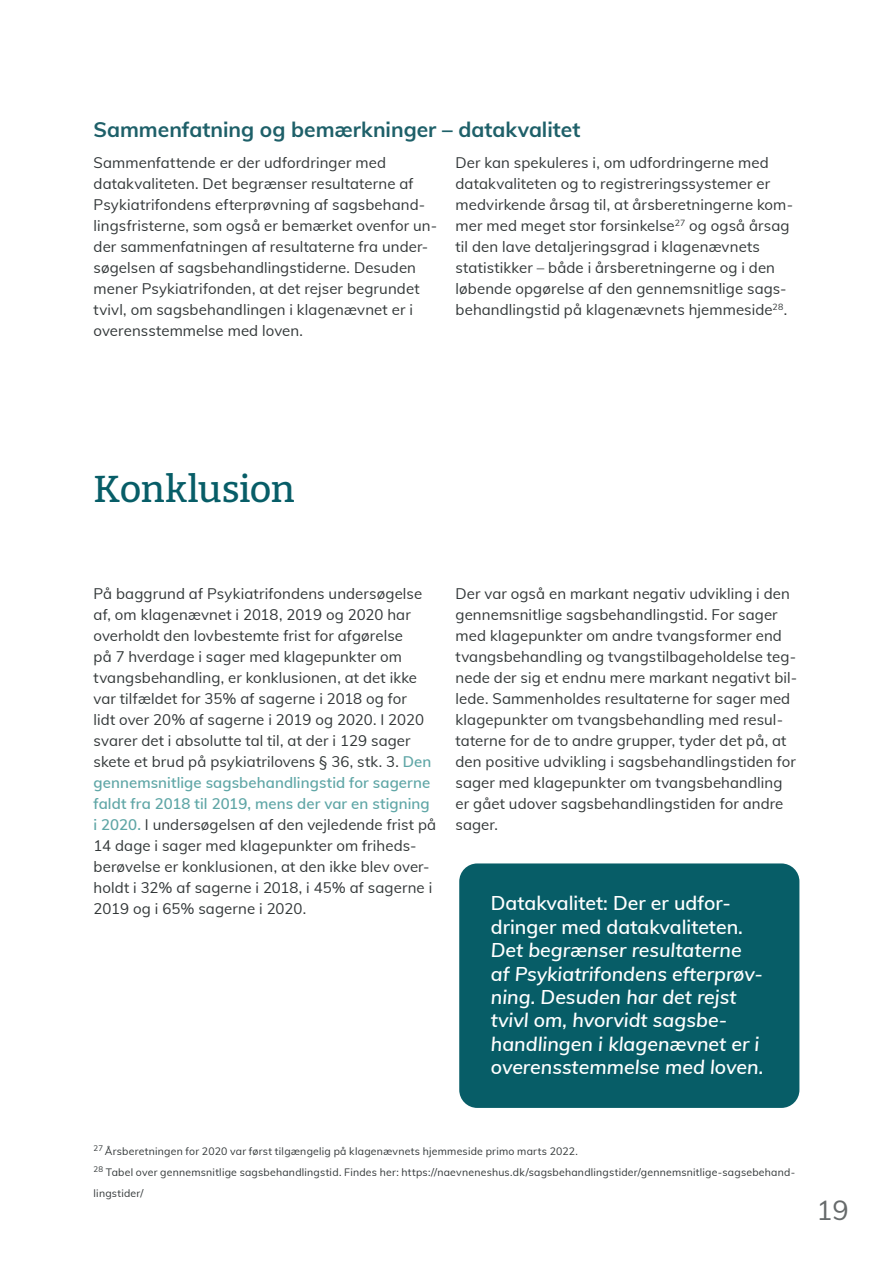
<style>
.page{position:relative;width:893px;height:1263px;background:#fff}
.page>*{position:absolute;margin:0;border:0;box-sizing:border-box;transform-origin:0 0}
._1_Rubrik_afsnit{font:100 37.5px "Bitter";letter-spacing:-.01em;color:#075d67}
.t1{font:27px "Muli";color:#666a6b}
._3_Brød{font:700 21px "Muli";color:#1e6069}
.Markerede_bokse{font:italic 600 19.5px/23.4px "Muli";color:#fff}
._3_Brød-2{font:15px/21px "Muli";letter-spacing:.005em;color:#323738}
.Fodnoter{font:10.5px/21px "Muli";letter-spacing:.02em;color:#323738}
.s1{font-weight:600;color:#5fa6a6}
.s2{font-style:normal}
</style>
<div class="page">
<div style="left:459px;top:863px;width:340px;height:245px;background:#075d67;border-radius:18px"></div>
<p class="_3_Brød" style="left:94px;top:114px;width:488px">Sammenfatning og bemærkninger – datakvalitet</p>
<p class="_3_Brød-2" style="left:94px;top:151px;width:345px">Sammenfattende er der udfordringer med datakvaliteten. Det begrænser resultaterne af Psykiatrifondens efterprøvning af sagsbehand&shy;lingsfristerne, som også er bemærket ovenfor un&shy;der sammenfatningen af resultaterne fra under&shy;søgelsen af sagsbehandlingstiderne. Desuden mener Psykiatrifonden, at det rejser begrundet tvivl, om sagsbehandlingen i klagenævnet er i overensstemmelse med loven.</p>
<p class="_3_Brød-2" style="left:455px;top:151px;width:339px">Der kan spekuleres i, om udfordringerne med datakvaliteten og to registreringssystemer er medvirkende årsag til, at årsberetningerne kom&shy;mer med meget stor forsinkelse<sup>27</sup> og også årsag til den lave detaljeringsgrad i klagenævnets statistikker – både i årsberetningerne og i den løbende opgørelse af den gennemsnitlige sags&shy;behandlingstid på klagenævnets hjemmeside<sup>28</sup>.</p>
<p class="_1_Rubrik_afsnit" style="left:94px;top:466px;width:203px">Konklusion</p>
<p class="_3_Brød-2" style="left:94px;top:582px;width:344px">På baggrund af Psykiatrifondens undersøgelse af, om klagenævnet i 2018, 2019 og 2020 har overholdt den lovbestemte frist for afgørelse<br>på 7 hverdage i sager med klagepunkter om tvangsbehandling, er konklusionen, at det ikke var tilfældet for 35% af sagerne i 2018 og for<br>lidt over 20% af sagerne i 2019 og 2020. I 2020 svarer det i absolutte tal til, at der i 129 sager skete et brud på psykiatrilovens § 36, stk. 3. <span class="s1">Den gennemsnitlige sagsbehandlingstid for sagerne faldt fra 2018 til 2019, mens der var en stigning i 2020.</span> I undersøgelsen af den vejledende frist på 14 dage i sager med klagepunkter om friheds&shy;berøvelse er konklusionen, at den ikke blev over&shy;holdt i 32% af sagerne i 2018, i 45% af sagerne i 2019 og i 65% sagerne i 2020.</p>
<p class="_3_Brød-2" style="left:455px;top:582px;width:343px">Der var også en markant negativ udvikling i den gennemsnitlige sagsbehandlingstid. For sager med klagepunkter om andre tvangsformer end tvangsbehandling og tvangstilbageholdelse teg&shy;nede der sig et endnu mere markant negativt bil&shy;lede. Sammenholdes resultaterne for sager med klagepunkter om tvangsbehandling med resul&shy;taterne for de to andre grupper, tyder det på, at den positive udvikling i sagsbehandlingstiden for sager med klagepunkter om tvangsbehandling er gået udover sagsbehandlingstiden for andre sager.</p>
<p class="Markerede_bokse" style="left:491px;top:891px;width:274px"><span class="s2">Datakvalitet: Der er udfor&shy;dringer med datakvaliteten.<br></span>Det begrænser resultaterne af Psykiatrifondens efterprøv&shy;ning. Desuden har det rejst tvivl om, hvorvidt sagsbe&shy;handlingen i klagenævnet er i overensstemmelse med loven.</p>
<p class="Fodnoter" style="left:94px;top:1140px;width:703px"><sup>27</sup> Årsberetningen for 2020 var først tilgængelig på klagenævnets hjemmeside primo marts 2022.<br><sup>28</sup> Tabel over gennemsnitlige sagsbehandlingstid. Findes her: https://naevneneshus.dk/sagsbehandlingstider/gennemsnitlige-sagsebehand&shy;lingstider/</p>
<h2 class="t1" style="left:816px;top:1190px;width:34px">19</h2>
</div>
